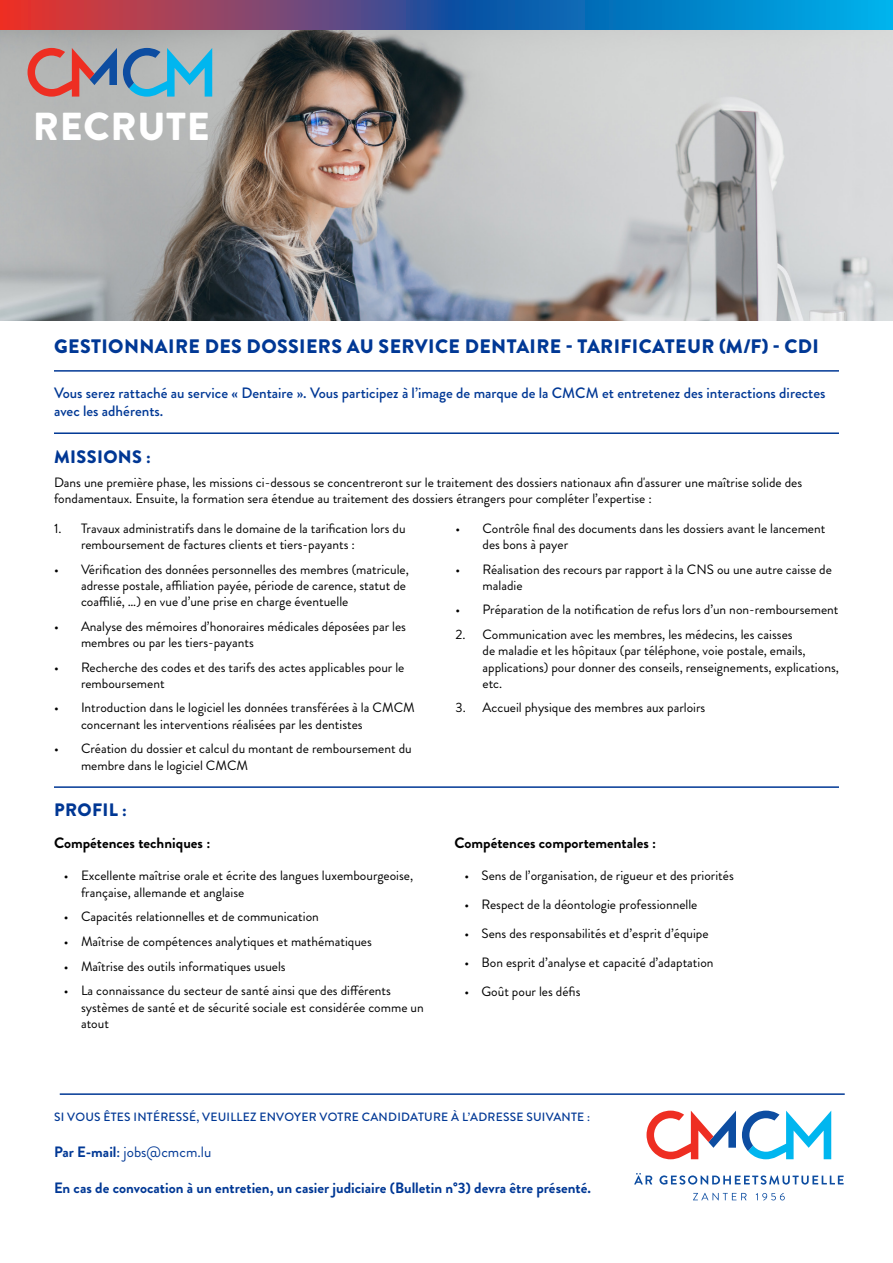
<style>
.page{position:relative;width:893px;height:1263px;background:#fff}
.page>*{position:absolute;margin:0;border:0;box-sizing:border-box;transform-origin:0 0}
.t1{font:900 39px "Brandon Grotesque";letter-spacing:.02em;color:#fff}
.t2{font:900 19.5px "Brandon Grotesque";letter-spacing:.02em;color:#003895}
.t3{font:900 18px "Brandon Grotesque";letter-spacing:.02em;color:#003794}
.t4{font:500 15px/18px "Brandon Grotesque";color:#003895}
.t5{font:700 15px "Brandon Grotesque";color:#003895}
.t6{font:700 15px "Brandon Grotesque";color:#000}
.t7{font:15px "Brandon Grotesque";color:#003895}
.t8{font:13.5px/16.2px "Brandon Grotesque";color:#000}
.t9{font:500 12px "Brandon Grotesque";letter-spacing:.02em;color:#003895}
.s1{font-weight:700}
.s2{font-weight:500}
</style>
<div class="page">
<img style="left:0;top:26px;width:893px;height:295px">
<svg style="left:123px;top:48px;width:89px;height:49px;background:#6fadc5"></svg>
<svg style="left:28px;top:48px;width:89px;height:49px;background:#b28589"></svg>
<hr style="left:54px;top:786px;width:785px;height:2px;background:#003895">
<hr style="left:60px;top:1093px;width:785px;height:2px;background:#003895">
<svg style="left:0;top:0;width:892px;height:30px;background:#486095"></svg>
<svg style="left:634px;top:1173px;width:18px;height:11px"></svg>
<svg style="left:659px;top:1175px;width:185px;height:9px"></svg>
<svg style="left:693px;top:1193px;width:53px;height:7px"></svg>
<svg style="left:756px;top:1193px;width:29px;height:7px"></svg>
<svg style="left:742px;top:1110px;width:89px;height:49px"></svg>
<svg style="left:646px;top:1110px;width:90px;height:49px"></svg>
<hr style="left:54px;top:370px;width:785px;height:2px;background:#003895">
<hr style="left:54px;top:432px;width:785px;height:2px;background:#003895">
<p class="t1" style="left:33px;top:99px;width:178px">RECRUTE</p>
<p class="t2" style="left:54px;top:333px;width:766px">GESTIONNAIRE DES DOSSIERS AU SERVICE DENTAIRE - TARIFICATEUR (M/F) - CDI</p>
<p class="t4" style="left:54px;top:384px;width:773px">Vous serez rattaché au service « Dentaire ». Vous participez à l’image de marque de la CMCM et entretenez des interactions directes avec les adhérents.</p>
<p class="t3" style="left:54px;top:444px;width:98px">MISSIONS :</p>
<p class="t8" style="left:54px;top:474px;width:750px">Dans une première phase, les missions ci-dessous se concentreront sur le traitement des dossiers nationaux afin d'assurer une maîtrise solide des fondamentaux. Ensuite, la formation sera étendue au traitement des dossiers étrangers pour compléter l’expertise :</p>
<p class="t8" style="left:81px;top:520px;width:326px;text-indent:-27px">1. Travaux administratifs dans le domaine de la tarification lors du remboursement de factures clients et tiers-payants :</p>
<p class="t8" style="left:81px;top:561px;width:329px;text-indent:-27px">• Vérification des données personnelles des membres (matricule, adresse postale, affiliation payée, période de carence, statut de coaffilié, …) en vue d’une prise en charge éventuelle</p>
<p class="t8" style="left:81px;top:618px;width:327px;text-indent:-27px">• Analyse des mémoires d’honoraires médicales déposées par les membres ou par les tiers-payants</p>
<p class="t8" style="left:81px;top:659px;width:325px;text-indent:-27px">• Recherche des codes et des tarifs des actes applicables pour le remboursement</p>
<p class="t8" style="left:81px;top:700px;width:335px;text-indent:-27px">• Introduction dans le logiciel les données transférées à la CMCM concernant les interventions réalisées par les dentistes</p>
<p class="t8" style="left:81px;top:741px;width:332px;text-indent:-27px">• Création du dossier et calcul du montant de remboursement du membre dans le logiciel CMCM</p>
<p class="t3" style="left:54px;top:797px;width:74px">PROFIL :</p>
<p class="t6" style="left:54px;top:832px;width:158px">Compétences techniques :</p>
<p class="t8" style="left:81px;top:868px;width:334px;text-indent:-17px">• Excellente maîtrise orale et écrite des langues luxembourgeoise, française, allemande et anglaise</p>
<p class="t8" style="left:64px;top:909px;width:256px">• Capacités relationnelles et de communication</p>
<p class="t8" style="left:64px;top:933px;width:309px">• Maîtrise de compétences analytiques et mathématiques</p>
<p class="t8" style="left:64px;top:958px;width:223px">• Maîtrise des outils informatiques usuels</p>
<p class="t8" style="left:81px;top:983px;width:344px;text-indent:-17px">• La connaissance du secteur de santé ainsi que des différents systèmes de santé et de sécurité sociale est considérée comme un atout</p>
<p class="t8" style="left:482px;top:520px;width:344px;text-indent:-27px">• Contrôle final des documents dans les dossiers avant le lancement des bons à payer</p>
<p class="t8" style="left:482px;top:561px;width:351px;text-indent:-27px">• Réalisation des recours par rapport à la CNS ou une autre caisse de maladie</p>
<p class="t8" style="left:455px;top:602px;width:384px">• Préparation de la notification de refus lors d’un non-remboursement</p>
<p class="t8" style="left:482px;top:627px;width:358px;text-indent:-27px">2. Communication avec les membres, les médecins, les caisses<br>de maladie et les hôpitaux (par téléphone, voie postale, emails, applications) pour donner des conseils, renseignements, explications, etc.</p>
<p class="t8" style="left:455px;top:700px;width:251px">3. Accueil physique des membres aux parloirs</p>
<p class="t6" style="left:454px;top:832px;width:203px">Compétences comportementales :</p>
<p class="t8" style="left:464px;top:868px;width:271px">• Sens de l’organisation, de rigueur et des priorités</p>
<p class="t8" style="left:464px;top:897px;width:234px">• Respect de la déontologie professionnelle</p>
<p class="t8" style="left:464px;top:926px;width:246px">• Sens des responsabilités et d’esprit d’équipe</p>
<p class="t8" style="left:464px;top:955px;width:251px">• Bon esprit d’analyse et capacité d’adaptation</p>
<p class="t8" style="left:464px;top:984px;width:117px">• Goût pour les défis</p>
<p class="t9" style="left:54px;top:1109px;width:537px">SI VOUS ÊTES INTÉRESSÉ, VEUILLEZ ENVOYER VOTRE CANDIDATURE À L’ADRESSE SUIVANTE :</p>
<p class="t7" style="left:54px;top:1141px;width:159px"><span class="s1">Par E-mail</span><span class="s2">:</span> jobs@cmcm.lu</p>
<p class="t5" style="left:54px;top:1177px;width:538px">En cas de convocation à un entretien, un casier judiciaire (Bulletin n°3) devra être présenté.</p>
</div>
